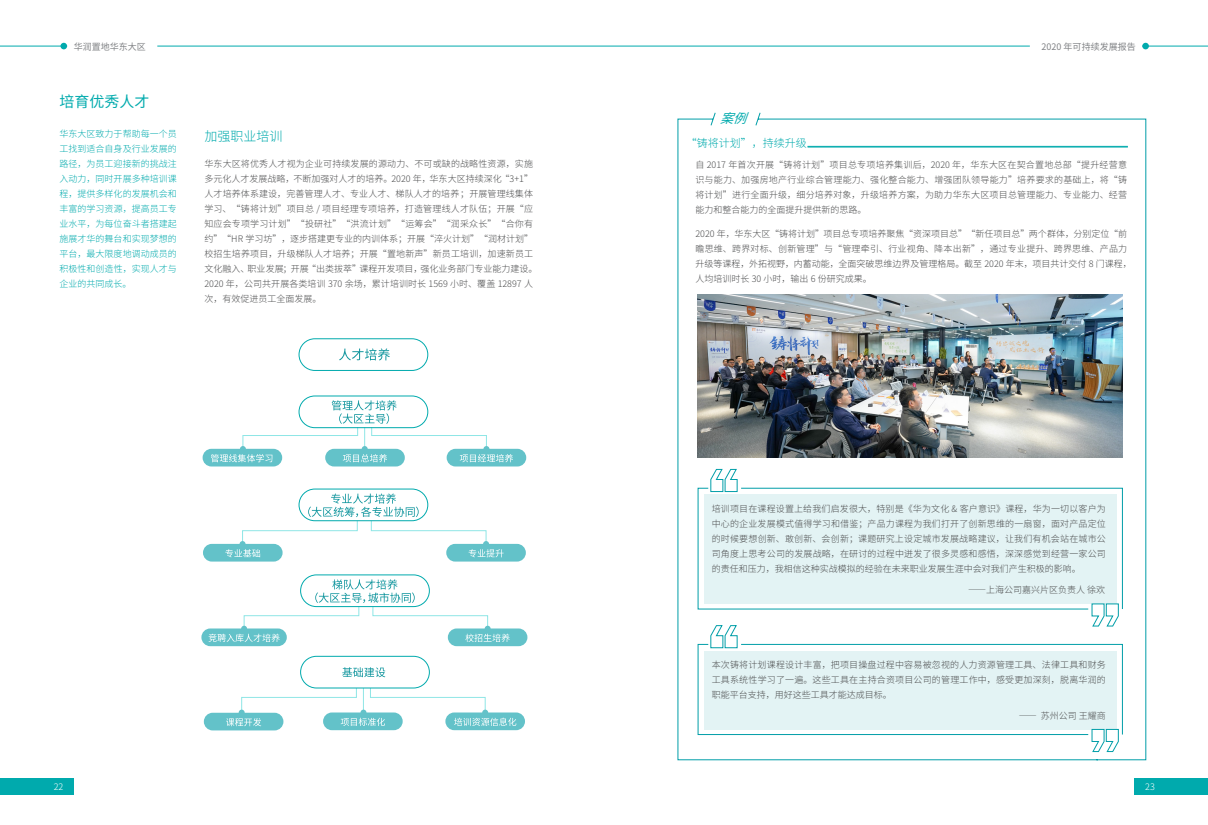
<style>
.page{position:relative;width:1208px;height:825px;background:#fff}
.page>*{position:absolute;margin:0;border:0;box-sizing:border-box;transform-origin:0 0}
.t1{font:15px "Source Han Sans CN";color:#00aaad}
.t2{font:300 13px "Source Han Sans CN";color:#00aaad}
.t3{font:italic 13px "Source Han Sans CN";color:#00aaad}
.t4{font:300 11px "Source Han Sans CN";color:#00aaad}
.t5{font:300 9px/15px "Source Han Sans CN";color:#4b4c4d;text-align:justify}
.t6{font:300 9px/15px "Source Han Sans CN";color:#00aaad;text-align:justify}
.t7{font:9px "Source Han Sans CN";color:#808285}
.t8{font:300 9px "Source Han Sans CN";color:#fff}
</style>
<div class="page">
<div style="left:1134px;top:778px;width:74px;height:17px;background:#00aaad"></div>
<div style="left:0;top:778px;width:73px;height:17px;background:#00aaad"></div>
<svg style="left:339px;top:348px;width:51px;height:12px"></svg>
<div style="left:203px;top:449px;width:79px;height:17px;background:#63c2c9;border-radius:9px"></div>
<div style="left:325px;top:449px;width:80px;height:17px;background:#63c2c9;border-radius:9px"></div>
<div style="left:446px;top:449px;width:80px;height:17px;background:#63c2c9;border-radius:9px"></div>
<svg style="left:211px;top:397px;width:302px;height:65px"></svg>
<div style="left:204px;top:713px;width:79px;height:17px;background:#63c2c9;border-radius:9px"></div>
<div style="left:323px;top:712px;width:80px;height:18px;background:#63c2c9;border-radius:9px"></div>
<div style="left:445px;top:712px;width:80px;height:18px;background:#63c2c9;border-radius:9px"></div>
<svg style="left:226px;top:667px;width:290px;height:59px"></svg>
<div style="left:298px;top:488px;width:130px;height:33px;border:1px solid #00aaad;border-radius:16px"></div>
<div style="left:298px;top:395px;width:130px;height:33px;border:1px solid #00aaad;border-radius:16px"></div>
<div style="left:298px;top:338px;width:130px;height:33px;border:1px solid #00aaad;border-radius:16px"></div>
<div style="left:203px;top:544px;width:79px;height:17px;background:#63c2c9;border-radius:9px"></div>
<div style="left:446px;top:544px;width:80px;height:17px;background:#63c2c9;border-radius:9px"></div>
<svg style="left:225px;top:493px;width:278px;height:64px"></svg>
<div style="left:300px;top:574px;width:130px;height:33px;border:1px solid #00aaad;border-radius:16px"></div>
<div style="left:300px;top:656px;width:130px;height:32px;border:1px solid #00aaad;border-radius:16px"></div>
<div style="left:201px;top:628px;width:86px;height:18px;background:#63c2c9;border-radius:9px"></div>
<div style="left:448px;top:628px;width:79px;height:18px;background:#63c2c9;border-radius:9px"></div>
<svg style="left:208px;top:579px;width:302px;height:63px"></svg>
<svg style="left:677px;top:112px;width:469px;height:649px"></svg>
<hr style="left:807px;top:146px;width:320px;height:1px;background:#00aaad">
<hr style="left:807px;top:147px;width:320px;height:1px;background:#00aaad">
<img style="left:697px;top:294px;width:426px;height:164px">
<svg style="left:697px;top:468px;width:426px;height:157px"></svg>
<svg style="left:697px;top:625px;width:426px;height:127px"></svg>
<hr style="left:0;top:46px;width:67px;height:1px;background:#00aaad">
<div style="left:60px;top:43px;width:7px;height:6px;background:#00aaad;border-radius:50%"></div>
<hr style="left:157px;top:46px;width:872px;height:1px;background:#00aaad">
<hr style="left:1142px;top:46px;width:66px;height:1px;background:#00aaad">
<div style="left:1142px;top:43px;width:7px;height:6px;background:#00aaad;border-radius:50%"></div>
<p class="t7" style="left:74px;top:41px;width:74px">华润置地华东大区</p>
<p class="t7" style="left:1041px;top:41px;width:96px">2020 年可持续发展报告</p>
<h1 class="t1" style="left:60px;top:93px;width:92px">培育优秀人才</h1>
<p class="t6" style="left:60px;top:127px;width:119px">华东大区致力于帮助每一个员工找到适合自身及行业发展的路径，为员工迎接新的挑战注入动力，同时开展多种培训课程，提供多样化的发展机会和丰富的学习资源，提高员工专业水平，为每位奋斗者搭建起施展才华的舞台和实现梦想的平台，最大限度地调动成员的积极性和创造性，实现人才与企业的共同成长。</p>
<h2 class="t2" style="left:204px;top:129px;width:80px">加强职业培训</h2>
<h2 class="t3" style="left:720px;top:111px;width:41px">案例</h2>
<p class="t4" style="left:685px;top:136px;width:122px">“铸将计划”，持续升级</p>
<p class="t5" style="left:204px;top:157px;width:335px;text-align:left">华东大区将优秀人才视为企业可持续发展的源动力、不可或缺的战略性资源，实施多元化人才发展战略，不断加强对人才的培养。2020 年，华东大区持续深化“3+1”人才培养体系建设，完善管理人才、专业人才、梯队人才的培养；开展管理线集体学习、“铸将计划”项目总 / 项目经理专项培养，打造管理线人才队伍；开展“应知应会专项学习计划”“投研社”“洪流计划”“运筹会”“润采众长”“合你有约”“HR 学习坊”，逐步搭建更专业的内训体系；开展“淬火计划”“润材计划”校招生培养项目，升级梯队人才培养；开展“置地新声”新员工培训，加速新员工文化融入、职业发展；开展“出类拔萃”课程开发项目，强化业务部门专业能力建设。2020 年，公司共开展各类培训 370 余场，累计培训时长 1569 小时、覆盖 12897 人次，有效促进员工全面发展。</p>
<p class="t5" style="left:695px;top:157px;width:433px">自 2017 年首次开展“铸将计划”项目总专项培养集训后，2020 年，华东大区在契合置地总部“提升经营意识与能力、加强房地产行业综合管理能力、强化整合能力、增强团队领导能力”培养要求的基础上，将“铸将计划”进行全面升级，细分培养对象，升级培养方案，为助力华东大区项目总管理能力、专业能力、经营能力和整合能力的全面提升提供新的思路。</p>
<p class="t5" style="left:695px;top:226px;width:438px;text-align:left">2020 年，华东大区“铸将计划”项目总专项培养聚焦“资深项目总”“新任项目总”两个群体，分别定位“前瞻思维、跨界对标、创新管理”与“管理牵引、行业视角、降本出新”，通过专业提升、跨界思维、产品力升级等课程，外拓视野，内蓄动能，全面突破思维边界及管理格局。截至 2020 年末，项目共计交付 8 门课程，人均培训时长 30 小时，输出 6 份研究成果。</p>
<p class="t5" style="left:711px;top:501px;width:396px">培训项目在课程设置上给我们启发很大，特别是《华为文化 &amp; 客户意识》课程，华为一切以客户为中心的企业发展模式值得学习和借鉴；产品力课程为我们打开了创新思维的一扇窗，面对产品定位的时候要想创新、敢创新、会创新；课题研究上设定城市发展战略建议，让我们有机会站在城市公司角度上思考公司的发展战略，在研讨的过程中迸发了很多灵感和感悟，深深感觉到经营一家公司的责任和压力，我相信这种实战模拟的经验在未来职业发展生涯中会对我们产生积极的影响。</p>
<p class="t5" style="left:968px;top:583px;width:138px">——上海公司嘉兴片区负责人徐欢</p>
<p class="t5" style="left:711px;top:657px;width:396px">本次铸将计划课程设计丰富，把项目操盘过程中容易被忽视的人力资源管理工具、法律工具和财务工具系统性学习了一遍。这些工具在主持合资项目公司的管理工作中，感受更加深刻，脱离华润的职能平台支持，用好这些工具才能达成目标。</p>
<p class="t5" style="left:1018px;top:708px;width:88px">—— 苏州公司王耀商</p>
<p class="t8" style="left:54px;top:781px;width:11px">22</p>
<p class="t8" style="left:1145px;top:781px;width:11px">23</p>
</div>
